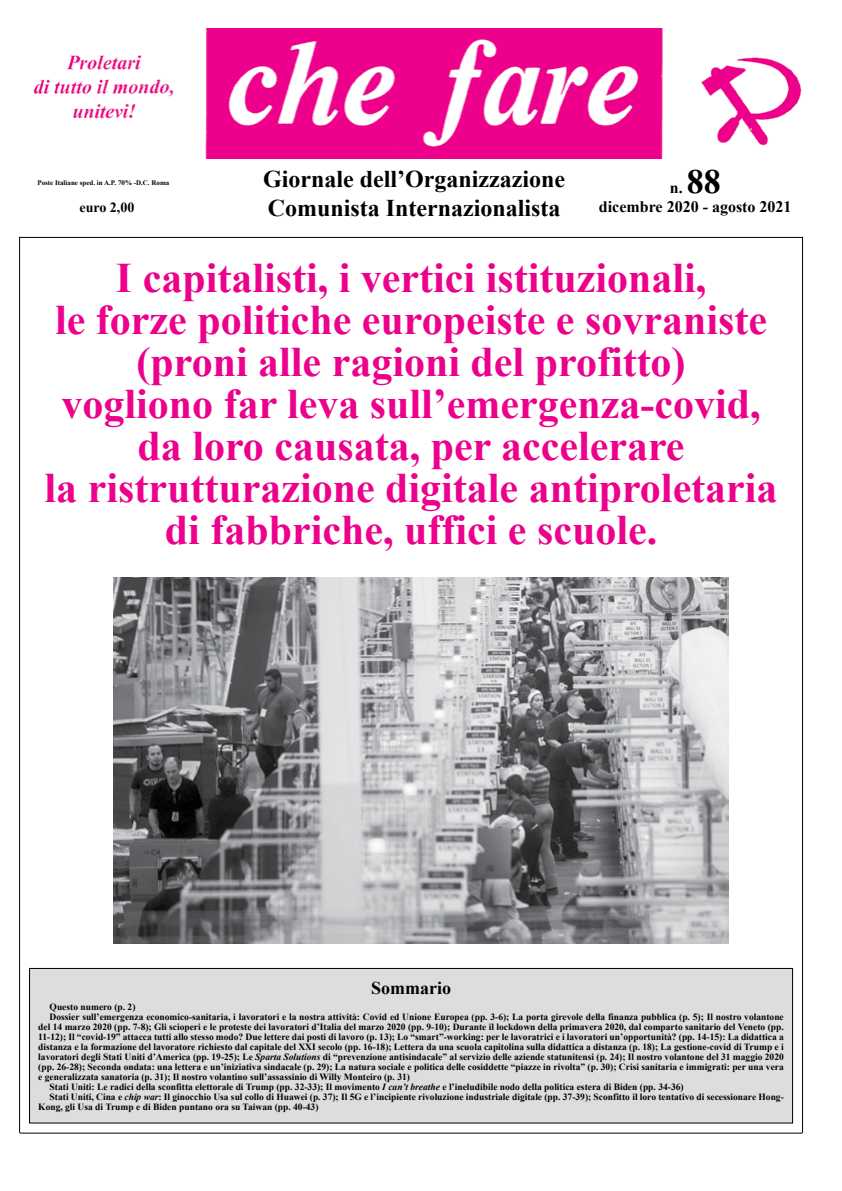
<style>
.page{position:relative;width:842px;height:1191px;background:#fff}
.page>*{position:absolute;margin:0;border:0;box-sizing:border-box;transform-origin:0 0}
.t1{font:700 42px/42px "Times New Roman";color:#ec008c;text-align:center}
.t2{font:700 24px "Times New Roman";color:#000}
.t3{font:700 18px "Times New Roman";color:#000}
.t4{font:700 16px/19.2px "Times New Roman";color:#000;text-align:center}
.t5{font:700 14px "Times New Roman";color:#000}
.t6{font:700 9.5px "Times New Roman";color:#000}
.t7{font:700 7px "Times New Roman";color:#000}
.s1{font-size:34px}
.s2{font-style:italic}
</style>
<div class="page">
<hr style="left:802px;top:237px;width:1px;height:895px;background:#000">
<hr style="left:19px;top:237px;width:1px;height:895px;background:#000">
<hr style="left:20px;top:237px;width:782px;height:1px;background:#000">
<hr style="left:20px;top:1132px;width:782px;height:1px;background:#000">
<img style="left:33px;top:28px;width:769px;height:131px">
<div style="left:30px;top:968px;width:763px;height:155px;background:#dcddde"></div>
<div style="left:29px;top:968px;width:764px;height:155px;border:1px solid #000"></div>
<img style="left:114px;top:577px;width:614px;height:366px">
<p class="t7" style="left:37px;top:178px;width:133px">Poste Italiane sped. in A.P. 70% -D.C. Roma</p>
<h2 class="t2" style="left:263px;top:163px;width:303px">Giornale dell’Organizzazione</h2>
<h3 class="t5" style="left:80px;top:198px;width:56px">euro 2,00</h3>
<h2 class="t2" style="left:268px;top:191px;width:294px">Comunista Internazionalista</h2>
<h3 class="t4" style="left:599px;top:178px;width:194px">n. <span class="s1">88<br></span>dicembre 2020 - agosto 2021</h3>
<p class="t1" style="left:45px;top:255px;width:734px">I capitalisti, i vertici istituzionali,<br>le forze politiche europeiste e sovraniste (proni alle ragioni del profitto)<br>vogliono far leva sull’emergenza-covid, da loro causata, per accelerare<br>la ristrutturazione digitale antiproletaria di fabbriche, uffici e scuole.</p>
<h3 class="t3" style="left:371px;top:975px;width:81px">Sommario</h3>
<p class="t6" style="left:50px;top:1000px;width:87px">Questo numero (p. 2)</p>
<p class="t6" style="left:50px;top:1010px;width:736px">Dossier sull’emergenza economico-sanitaria, i lavoratori e la nostra attività: Covid ed Unione Europea (pp. 3-6); La porta girevole della finanza pubblica (p. 5); Il nostro volantone</p>
<p class="t6" style="left:38px;top:1020px;width:747px">del 14 marzo 2020 (pp. 7-8); Gli scioperi e le proteste dei lavoratori d’Italia del marzo 2020 (pp. 9-10); Durante il lockdown della primavera 2020, dal comparto sanitario del Veneto (pp.</p>
<p class="t6" style="left:38px;top:1030px;width:747px">11-12); Il “covid-19” attacca tutti allo stesso modo? Due lettere dai posti di lavoro (p. 13); Lo “smart”-working: per le lavoratrici e i lavoratori un’opportunità? (pp. 14-15): La didattica a</p>
<p class="t6" style="left:38px;top:1040px;width:747px">distanza e la formazione del lavoratore richiesto dal capitale del XXI secolo (pp. 16-18); Lettera da una scuola capitolina sulla didattica a distanza (p. 18); La gestione-covid di Trump e i</p>
<p class="t6" style="left:38px;top:1050px;width:747px">lavoratori degli Stati Uniti d’America (pp. 19-25); Le <span class="s2">Sparta Solutions</span> di “prevenzione antisindacale” al servizio delle aziende statunitensi (p. 24); Il nostro volantone del 31 maggio 2020</p>
<p class="t6" style="left:38px;top:1060px;width:747px">(pp. 26-28); Seconda ondata: una lettera e un’iniziativa sindacale (p. 29); La natura sociale e politica delle cosiddette “piazze in rivolta” (p. 30); Crisi sanitaria e immigrati: per una vera</p>
<p class="t6" style="left:38px;top:1070px;width:373px">e generalizzata sanatoria (p. 31); Il nostro volantino sull’assassinio di Willy Monteiro (p. 31)</p>
<p class="t6" style="left:50px;top:1080px;width:635px">Stati Uniti: Le radici della sconfitta elettorale di Trump (pp. 32-33); Il movimento <span class="s2">I can’t breathe</span> e l’ineludibile nodo della politica estera di Biden (pp. 34-36)</p>
<p class="t6" style="left:50px;top:1090px;width:736px">Stati Uniti, Cina e <span class="s2">chip war</span>: Il ginocchio Usa sul collo di Huawei (p. 37); Il 5G e l’incipiente rivoluzione industriale digitale (pp. 37-39); Sconfitto il loro tentativo di secessionare Hong-</p>
<p class="t6" style="left:38px;top:1100px;width:282px">Kong, gli Usa di Trump e di Biden puntano ora su Taiwan (pp. 40-43)</p>
</div>
